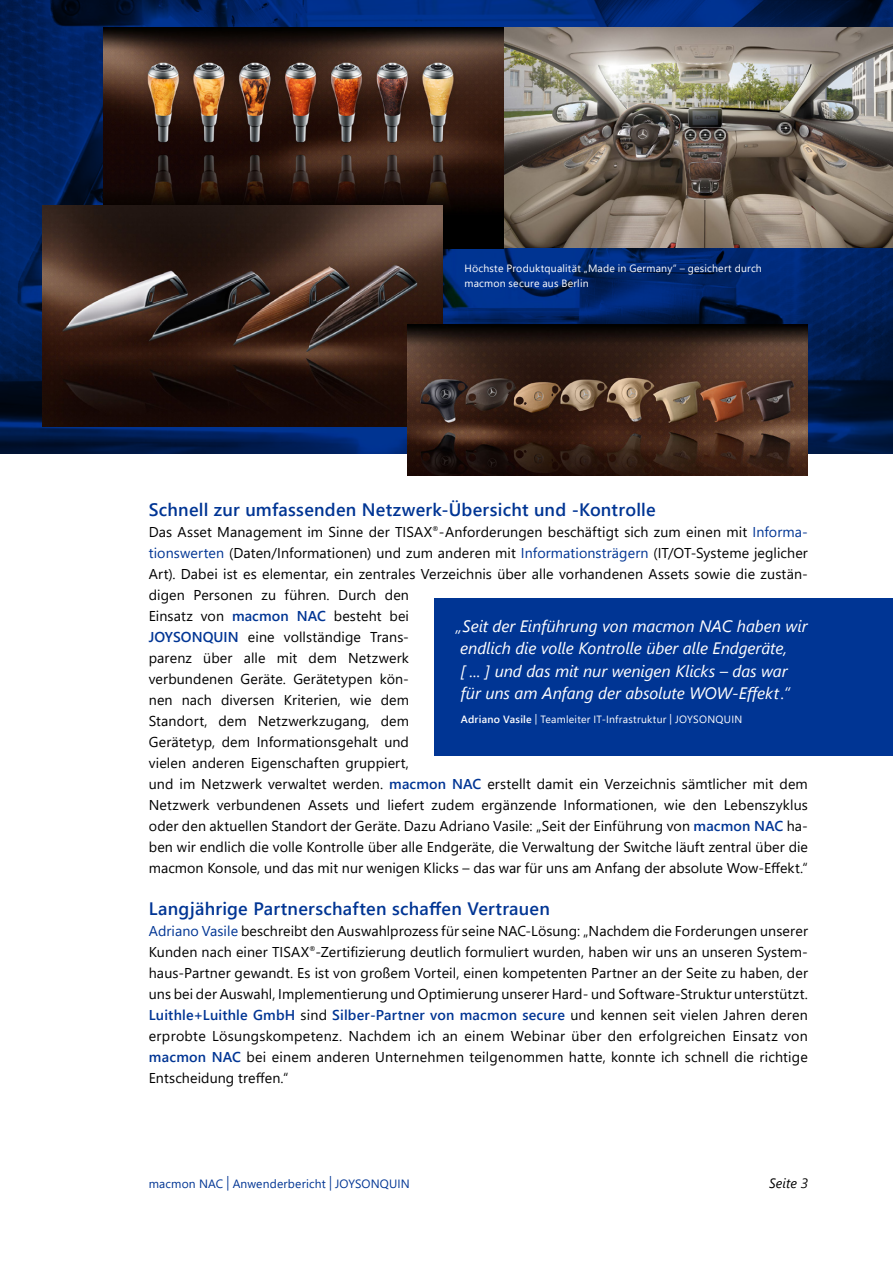
<style>
.page{position:relative;width:893px;height:1263px;background:#fff}
.page>*{position:absolute;margin:0;border:0;box-sizing:border-box;transform-origin:0 0}
.t1{font:600 18px "Segoe UI";letter-spacing:.015em;color:#003594}
.t2{font:italic 16.5px/22.5px "Segoe UI";letter-spacing:-.005em;color:#fff}
.t3{font:14.25px/21px "Segoe UI";letter-spacing:.005em;color:#000}
.t4{font:italic 13.5px "Segoe UI";color:#000}
.t5{font:12px "Segoe UI";letter-spacing:.015em;color:#003594}
.t6{font:10.5px/15px "Segoe UI";letter-spacing:.02em;color:#fff}
.s1{color:#003594}
.s2{font-weight:600;color:#003594}
.s3{font-weight:600}
.s4{font-size:14.4px}
</style>
<div class="page">
<svg style="left:0;top:0;width:893px;height:454px;background:#002260"></svg>
<img style="left:103px;top:27px;width:790px;height:221px">
<img style="left:42px;top:205px;width:401px;height:221px">
<img style="left:407px;top:324px;width:401px;height:151px">
<div style="left:435px;top:598px;width:458px;height:158px;background:#003594"></div>
<p class="t6" style="left:464px;top:259px;width:299px">Höchste Produktqualität „Made in Germany“ – gesichert durch macmon secure aus Berlin</p>
<p class="t1" style="left:149px;top:493px;width:508px">Schnell zur umfassenden Netzwerk-Übersicht und -Kontrolle</p>
<p class="t3" style="left:149px;top:520px;width:661px">Das Asset Management im Sinne der TISAX<sup>®</sup>-Anforderungen beschäftigt sich zum einen mit <span class="s1">Informa&shy;tionswerten</span> (Daten/Informationen) und zum anderen mit <span class="s1">Informationsträgern</span> (IT/OT-Systeme jeglicher Art). Dabei ist es elementar, ein zentrales Verzeichnis über alle vorhandenen Assets sowie die zustän&shy;digen Personen zu führen. Durch den<br>Einsatz von <span class="s2">macmon NAC</span> besteht bei<br><span class="s2">JOYSONQUIN</span> eine vollständige Trans-<br>parenz über alle mit dem Netzwerk<br>verbundenen Geräte. Gerätetypen kön-<br>nen nach diversen Kriterien, wie dem<br>Standort, dem Netzwerkzugang, dem<br>Gerätetyp, dem Informationsgehalt und<br>vielen anderen Eigenschaften gruppiert,<br>und im Netzwerk verwaltet werden. <span class="s2">macmon NAC</span> erstellt damit ein Verzeichnis sämtlicher mit dem Netzwerk verbundenen Assets und liefert zudem ergänzende Informationen, wie den Lebenszyklus oder den aktuellen Standort der Geräte. Dazu Adriano Vasile: „Seit der Einführung von <span class="s2">macmon NAC</span> ha&shy;ben wir endlich die volle Kontrolle über alle Endgeräte, die Verwaltung der Switche läuft zentral über die macmon Konsole, und das mit nur wenigen Klicks – das war für uns am Anfang der absolute Wow-Effekt.“</p>
<p class="t1" style="left:149px;top:892px;width:403px">Langjährige Partnerschaften schaffen Vertrauen</p>
<p class="t3" style="left:149px;top:919px;width:661px;text-align:justify"><span class="s1">Adriano Vasile</span> beschreibt den Auswahlprozess für seine NAC-Lösung: „Nachdem die Forderungen unserer Kunden nach einer TISAX<sup>®</sup>-Zertifizierung deutlich formuliert wurden, haben wir uns an unseren System&shy;haus-Partner gewandt. Es ist von großem Vorteil, einen kompetenten Partner an der Seite zu haben, der uns bei der Auswahl, Implementierung und Optimierung unserer Hard- und Software-Struktur unterstützt.<br><span class="s2">Luithle+Luithle GmbH</span> sind <span class="s2">Silber-Partner von macmon secure</span> und kennen seit vielen Jahren deren erprobte Lösungskompetenz. Nachdem ich an einem Webinar über den erfolgreichen Einsatz von <span class="s2">macmon NAC</span> bei einem anderen Unternehmen teilgenommen hatte, konnte ich schnell die richtige Entscheidung treffen.“</p>
<p class="t2" style="left:456px;top:612px;width:353px">„Seit der Einführung von macmon NAC haben wir endlich die volle Kontrolle über alle Endgeräte,<br>[ ... ] und das mit nur wenigen Klicks – das war<br>für uns am Anfang der absolute WOW-Effekt.“</p>
<p class="t6" style="left:461px;top:711px;width:283px"><span class="s3">Adriano Vasile</span> | Teamleiter IT-Infrastruktur | JOYSONQUIN</p>
<p class="t5" style="left:149px;top:1172px;width:262px">macmon NAC <span class="s4">|</span> Anwenderbericht <span class="s4">|</span> JOYSONQUIN</p>
<p class="t4" style="left:769px;top:1170px;width:40px">Seite 3</p>
</div>
